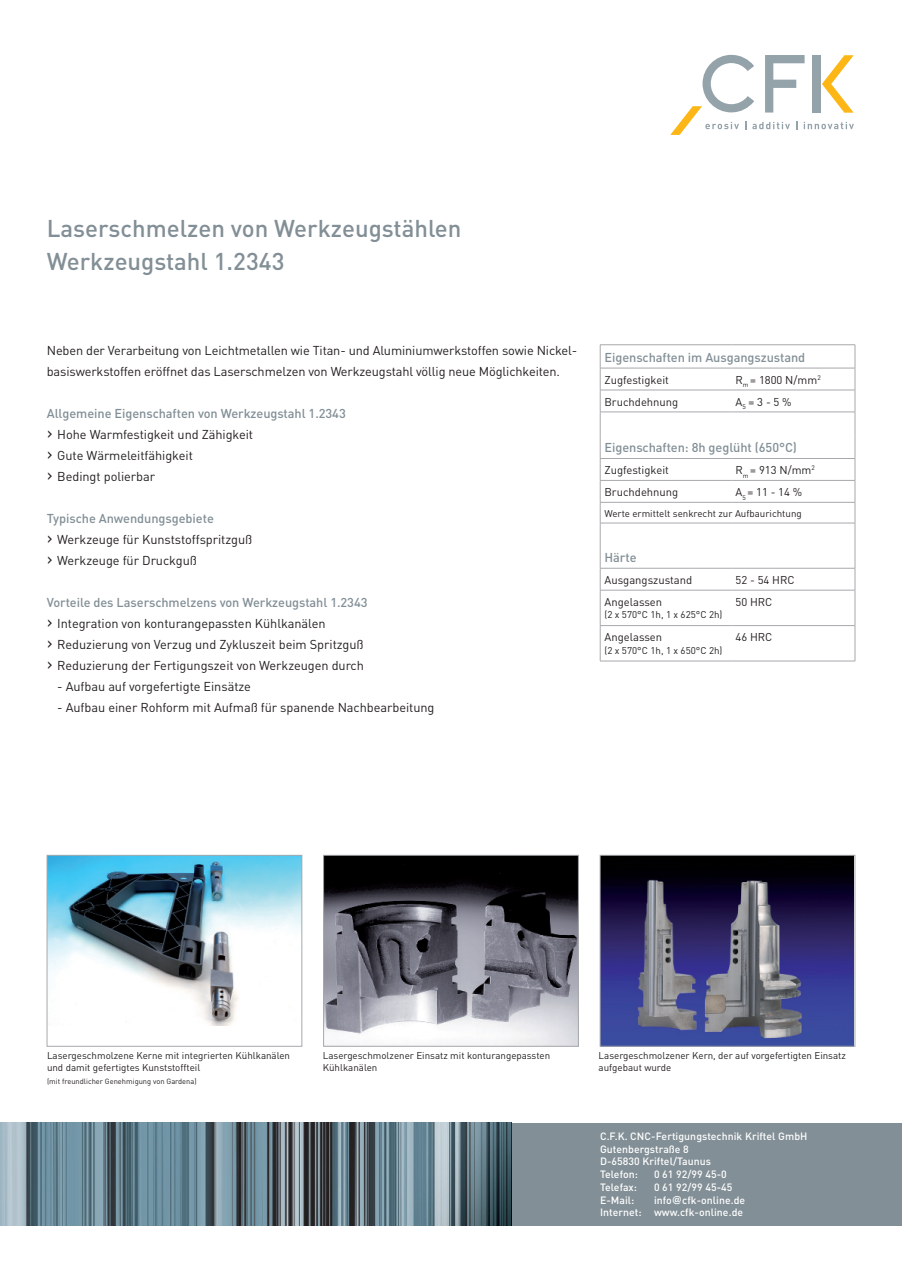
<style>
.page{position:relative;width:902px;height:1272px;background:#fff}
.page>*{position:absolute;margin:0;border:0;box-sizing:border-box;transform-origin:0 0}
.t1{font:500 24px/33px "DIN";color:#828f96}
.t2{font:12.75px/21px "DIN";letter-spacing:-.005em;color:#231f20}
.t3{font:500 12.75px "DIN";letter-spacing:-.005em;color:#828f96}
.t4{font:11.25px "DIN";color:#231f20}
.t5{font:500 10.5px/12.8px "DIN";letter-spacing:.005em;color:#fff}
.t6{font:9.75px/12.8px "DIN";color:#231f20}
.t7{font:7.5px "DIN";color:#231f20}
.s1{font-weight:500;color:#828f96}
.s2{font-size:18px}
.s3{font-family:"Helvetica";font-weight:700}
</style>
<div class="page">
<div style="left:8px;top:1123px;width:893px;height:102px;background:#828f96"></div>
<img style="left:0;top:1122px;width:511px;height:103px">
<svg style="left:670px;top:55px;width:183px;height:80px"></svg>
<img style="left:49px;top:857px;width:251px;height:168px">
<div style="left:47px;top:855px;width:255px;height:191px;border:1px solid #a8a9ad"></div>
<img style="left:602px;top:857px;width:251px;height:187px">
<div style="left:600px;top:855px;width:255px;height:191px;border:1px solid #a8a9ad"></div>
<img style="left:325px;top:857px;width:251px;height:187px">
<div style="left:323px;top:855px;width:255px;height:191px;border:1px solid #a8a9ad"></div>
<hr style="left:600px;top:368px;width:131px;height:1px;background:#a8a9ad">
<hr style="left:731px;top:368px;width:124px;height:1px;background:#a8a9ad">
<hr style="left:600px;top:390px;width:131px;height:1px;background:#a8a9ad">
<hr style="left:731px;top:390px;width:124px;height:1px;background:#a8a9ad">
<hr style="left:600px;top:411px;width:131px;height:1px;background:#a8a9ad">
<hr style="left:731px;top:411px;width:124px;height:1px;background:#a8a9ad">
<hr style="left:600px;top:458px;width:131px;height:1px;background:#a8a9ad">
<hr style="left:731px;top:458px;width:124px;height:1px;background:#a8a9ad">
<hr style="left:600px;top:480px;width:131px;height:1px;background:#a8a9ad">
<hr style="left:731px;top:480px;width:124px;height:1px;background:#a8a9ad">
<hr style="left:600px;top:502px;width:131px;height:1px;background:#a8a9ad">
<hr style="left:731px;top:502px;width:124px;height:1px;background:#a8a9ad">
<hr style="left:600px;top:523px;width:131px;height:1px;background:#a8a9ad">
<hr style="left:731px;top:523px;width:124px;height:1px;background:#a8a9ad">
<hr style="left:600px;top:568px;width:131px;height:1px;background:#a8a9ad">
<hr style="left:731px;top:568px;width:124px;height:1px;background:#a8a9ad">
<hr style="left:600px;top:590px;width:131px;height:1px;background:#a8a9ad">
<hr style="left:731px;top:590px;width:124px;height:1px;background:#a8a9ad">
<hr style="left:600px;top:625px;width:131px;height:1px;background:#a8a9ad">
<hr style="left:731px;top:625px;width:124px;height:1px;background:#a8a9ad">
<hr style="left:600px;top:660px;width:131px;height:1px;background:#a8a9ad">
<hr style="left:731px;top:660px;width:124px;height:1px;background:#a8a9ad">
<hr style="left:600px;top:344px;width:131px;height:1px;background:#a8a9ad">
<hr style="left:731px;top:344px;width:124px;height:1px;background:#a8a9ad">
<hr style="left:854px;top:590px;width:1px;height:35px;background:#a8a9ad">
<hr style="left:854px;top:625px;width:1px;height:35px;background:#a8a9ad">
<hr style="left:600px;top:590px;width:1px;height:35px;background:#a8a9ad">
<hr style="left:600px;top:625px;width:1px;height:35px;background:#a8a9ad">
<svg style="left:600px;top:345px;width:1px;height:245px"></svg>
<svg style="left:854px;top:345px;width:1px;height:245px"></svg>
<h1 class="t1" style="left:47px;top:213px;width:416px">Laserschmelzen von Werkzeugstählen<br>Werkzeugstahl 1.2343</h1>
<p class="t2" style="left:47px;top:341px;width:532px">Neben der Verarbeitung von Leichtmetallen wie Titan- und Aluminiumwerkstoffen sowie Nickel&shy;basiswerkstoffen eröffnet das Laserschmelzen von Werkzeugstahl völlig neue Möglichkeiten.</p>
<p class="t2" style="left:47px;top:404px;width:300px"><span class="s1">Allgemeine Eigenschaften von Werkzeugstahl 1.2343 </span><span class="s2">›</span> Hohe Warmfestigkeit und Zähigkeit<br><span class="s2">›</span> Gute Wärmeleitfähigkeit<br><span class="s2">›</span> Bedingt polierbar</p>
<p class="t2" style="left:47px;top:509px;width:207px"><span class="s1">Typische Anwendungsgebiete<br></span><span class="s2">›</span> Werkzeuge für Kunststoffspritzguß <span class="s2">›</span> Werkzeuge für Druckguß</p>
<p class="t2" style="left:47px;top:593px;width:322px"><span class="s1">Vorteile des Laserschmelzens von Werkzeugstahl 1.2343 </span><span class="s2">›</span> Integration von konturangepassten Kühlkanälen<br><span class="s2">›</span> Reduzierung von Verzug und Zykluszeit beim Spritzguß <span class="s2">›</span> Reduzierung der Fertigungszeit von Werkzeugen durch</p>
<p class="t2" style="left:57px;top:677px;width:195px">- Aufbau auf vorgefertigte Einsätze</p>
<p class="t2" style="left:57px;top:698px;width:378px">- Aufbau einer Rohform mit Aufmaß für spanende Nachbearbeitung</p>
<p class="t3" style="left:604px;top:351px;width:202px">Eigenschaften im Ausgangszustand</p>
<p class="t4" style="left:604px;top:374px;width:66px">Zugfestigkeit</p>
<p class="t4" style="left:735px;top:374px;width:87px">R<sub>m</sub> = 1800 N/mm<sup>2</sup></p>
<p class="t4" style="left:604px;top:396px;width:75px">Bruchdehnung</p>
<p class="t4" style="left:735px;top:396px;width:58px">A<sub>5</sub> = 3 - 5 %</p>
<p class="t3" style="left:604px;top:442px;width:194px">Eigenschaften: 8h geglüht (650°C)</p>
<p class="t4" style="left:604px;top:465px;width:66px">Zugfestigkeit</p>
<p class="t4" style="left:735px;top:465px;width:81px">R<sub>m</sub> = 913 N/mm<sup>2</sup></p>
<p class="t4" style="left:604px;top:487px;width:75px">Bruchdehnung</p>
<p class="t4" style="left:735px;top:487px;width:68px">A<sub>5</sub> = 11 - 14 %</p>
<p class="t6" style="left:604px;top:507px;width:199px">Werte ermittelt senkrecht zur Aufbaurichtung</p>
<p class="t3" style="left:604px;top:551px;width:34px">Härte</p>
<p class="t4" style="left:604px;top:574px;width:89px">Ausgangszustand</p>
<p class="t4" style="left:735px;top:574px;width:61px">52 - 54 HRC</p>
<p class="t4" style="left:604px;top:596px;width:59px">Angelassen</p>
<p class="t6" style="left:604px;top:609px;width:120px">(2 x 570°C 1h, 1 x 625°C 2h)</p>
<p class="t4" style="left:735px;top:596px;width:38px">50 HRC</p>
<p class="t4" style="left:604px;top:632px;width:59px">Angelassen</p>
<p class="t6" style="left:604px;top:644px;width:120px">(2 x 570°C 1h, 1 x 650°C 2h)</p>
<p class="t4" style="left:735px;top:632px;width:38px">46 HRC</p>
<p class="t6" style="left:47px;top:1049px;width:244px">Lasergeschmolzene Kerne mit integrierten Kühlkanälen und damit gefertigtes Kunststoffteil</p>
<p class="t7" style="left:47px;top:1078px;width:151px">(mit freundlicher Genehmigung von Gardena)</p>
<p class="t6" style="left:323px;top:1049px;width:229px">Lasergeschmolzener Einsatz mit konturangepassten<br>Kühlkanälen</p>
<p class="t6" style="left:598px;top:1049px;width:249px">Lasergeschmolzener Kern, der auf vorgefertigten Einsatz aufgebaut wurde</p>
<p class="t5" style="left:600px;top:1130px;width:209px">C.F.K. CNC-Fertigungstechnik Kriftel GmbH<br>Gutenbergstraße 8<br>D-65830 Kriftel/Taunus<br>Telefon:</p>
<p class="t5" style="left:654px;top:1168px;width:74px">0 61 92/99 45-0</p>
<p class="t5" style="left:600px;top:1181px;width:39px">Telefax:</p>
<p class="t5" style="left:654px;top:1181px;width:80px">0 61 92/99 45-45</p>
<p class="t5" style="left:600px;top:1194px;width:36px">E-Mail:</p>
<p class="t5" style="left:600px;top:1194px;width:147px;text-align:right">info<span class="s3">@</span>cfk-online.de<br>Internet: www.cfk-online.de</p>
</div>
